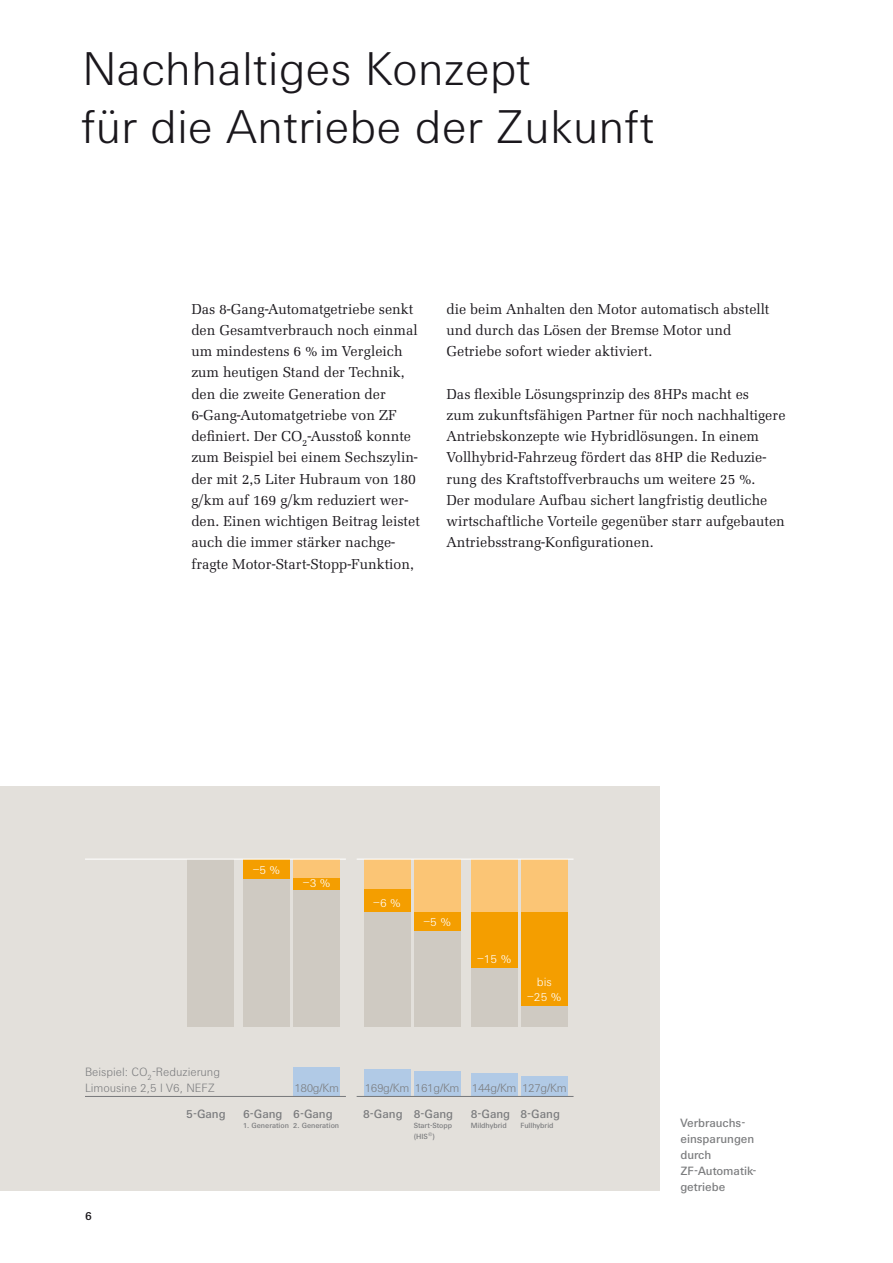
<style>
.page{position:relative;width:893px;height:1263px;background:#fff}
.page>*{position:absolute;margin:0;border:0;box-sizing:border-box;transform-origin:0 0}
.t1{font:300 47.25px/58.5px "ZF Sans";color:#1a171c}
.t2{font:13.65px/21.3px "ZF Serif";color:#1a171c}
.t3{font:500 12px/15.9px "ZF Sans";color:#7b7c7e}
.t4{font:300 12px/15.9px "ZF Sans";color:#7b7c7e}
.t5{font:300 12px/15px "ZF Sans";color:#fff;text-align:center}
.t6{font:500 12px "ZF Sans";color:#1a171c}
.t7{font:500 7.5px/10.5px "ZF Sans";color:#7b7c7e}
</style>
<div class="page">
<div style="left:0;top:787px;width:659px;height:404px;background:#e3e0db"></div>
<div style="left:521px;top:859px;width:47px;height:168px;background:#cfcac2"></div>
<div style="left:414px;top:859px;width:47px;height:168px;background:#cfcac2"></div>
<div style="left:293px;top:859px;width:47px;height:168px;background:#cfcac2"></div>
<div style="left:471px;top:859px;width:47px;height:168px;background:#cfcac2"></div>
<div style="left:364px;top:859px;width:46px;height:168px;background:#cfcac2"></div>
<div style="left:243px;top:859px;width:47px;height:168px;background:#cfcac2"></div>
<div style="left:187px;top:859px;width:47px;height:168px;background:#cfcac2"></div>
<div style="left:521px;top:859px;width:47px;height:146px;background:#f49e00"></div>
<div style="left:414px;top:859px;width:47px;height:71px;background:#f49e00"></div>
<div style="left:293px;top:859px;width:47px;height:30px;background:#f49e00"></div>
<div style="left:471px;top:859px;width:47px;height:108px;background:#f49e00"></div>
<div style="left:364px;top:859px;width:46px;height:53px;background:#f49e00"></div>
<div style="left:243px;top:859px;width:47px;height:19px;background:#f49e00"></div>
<div style="left:521px;top:859px;width:47px;height:53px;background:#fbc575"></div>
<div style="left:414px;top:859px;width:47px;height:53px;background:#fbc575"></div>
<div style="left:293px;top:859px;width:47px;height:18px;background:#fbc575"></div>
<div style="left:471px;top:859px;width:47px;height:53px;background:#fbc575"></div>
<div style="left:364px;top:859px;width:46px;height:30px;background:#fbc575"></div>
<div style="left:521px;top:1077px;width:47px;height:19px;background:#b1cae6"></div>
<div style="left:414px;top:1072px;width:47px;height:24px;background:#b1cae6"></div>
<div style="left:293px;top:1068px;width:47px;height:28px;background:#b1cae6"></div>
<div style="left:471px;top:1074px;width:47px;height:22px;background:#b1cae6"></div>
<div style="left:364px;top:1069px;width:46px;height:27px;background:#b1cae6"></div>
<hr style="left:85px;top:1096px;width:261px;height:1px;background:#7b7c7e">
<hr style="left:357px;top:1096px;width:216px;height:1px;background:#7b7c7e">
<hr style="left:85px;top:858px;width:261px;height:1px;background:#fff">
<hr style="left:357px;top:858px;width:216px;height:1px;background:#fff">
<h1 class="t1" style="left:82px;top:44px;width:574px">Nachhaltiges Konzept<br>für die Antriebe der Zukunft</h1>
<p class="t2" style="left:191px;top:299px;width:230px">Das 8-Gang-Automatgetriebe senkt den Gesamtverbrauch noch einmal um mindestens 6 % im Vergleich zum heutigen Stand der Technik, den die zweite Generation der 6-Gang-Automatgetriebe von ZF definiert. Der CO<sub>2</sub>-Ausstoß konnte zum Beispiel bei einem Sechszylin&shy;der mit 2,5 Liter Hubraum von 180 g/km auf 169 g/km reduziert wer&shy;den. Einen wichtigen Beitrag leistet auch die immer stärker nachge&shy;fragte Motor-Start-Stopp-Funktion,</p>
<p class="t2" style="left:446px;top:299px;width:324px">die beim Anhalten den Motor automatisch abstellt und durch das Lösen der Bremse Motor und<br>Getriebe sofort wieder aktiviert.</p>
<p class="t2" style="left:446px;top:384px;width:341px">Das flexible Lösungsprinzip des 8HPs macht es<br>zum zukunftsfähigen Partner für noch nachhaltigere Antriebskonzepte wie Hybridlösungen. In einem Vollhybrid-Fahrzeug fördert das 8HP die Reduzie&shy;rung des Kraftstoffverbrauchs um weitere 25 %.<br>Der modulare Aufbau sichert langfristig deutliche wirtschaftliche Vorteile gegenüber starr aufgebauten Antriebsstrang-Konfigurationen.</p>
<p class="t4" style="left:85px;top:1065px;width:137px">Beispiel: CO<sub>2</sub>-Reduzierung<br>Limousine 2,5 l V6, NEFZ</p>
<p class="t5" style="left:253px;top:863px;width:29px">–5 %</p>
<p class="t5" style="left:303px;top:877px;width:29px">–3 %</p>
<p class="t5" style="left:373px;top:897px;width:29px">–6 %</p>
<p class="t5" style="left:423px;top:915px;width:29px">–5 %</p>
<p class="t5" style="left:477px;top:952px;width:36px">–15 %</p>
<p class="t5" style="left:527px;top:976px;width:36px">bis –25 %</p>
<p class="t4" style="left:294px;top:1080px;width:46px">180g/Km</p>
<p class="t4" style="left:415px;top:1080px;width:46px">161g/Km</p>
<p class="t4" style="left:522px;top:1080px;width:46px">127g/Km</p>
<p class="t4" style="left:365px;top:1080px;width:46px">169g/Km</p>
<p class="t4" style="left:472px;top:1080px;width:46px">144g/Km</p>
<p class="t6" style="left:85px;top:1212px;width:8px">6</p>
<p class="t3" style="left:186px;top:1106px;width:41px">5-Gang</p>
<p class="t3" style="left:293px;top:1106px;width:41px">6-Gang</p>
<p class="t7" style="left:293px;top:1121px;width:47px">2. Generation</p>
<p class="t3" style="left:243px;top:1106px;width:41px">6-Gang</p>
<p class="t7" style="left:243px;top:1121px;width:47px">1. Generation</p>
<p class="t3" style="left:363px;top:1106px;width:41px">8-Gang</p>
<p class="t3" style="left:414px;top:1106px;width:41px">8-Gang</p>
<p class="t7" style="left:414px;top:1121px;width:40px">Start-Stopp (HIS<sup>©</sup>)</p>
<p class="t3" style="left:471px;top:1106px;width:41px">8-Gang</p>
<p class="t7" style="left:471px;top:1121px;width:38px">Mildhybrid</p>
<p class="t3" style="left:520px;top:1106px;width:41px">8-Gang</p>
<p class="t7" style="left:520px;top:1121px;width:35px">Fullhybrid</p>
<p class="t3" style="left:680px;top:1116px;width:78px">Verbrauchs&shy;ein sparungen durch<br>ZF-Automatik&shy;getriebe</p>
</div>
